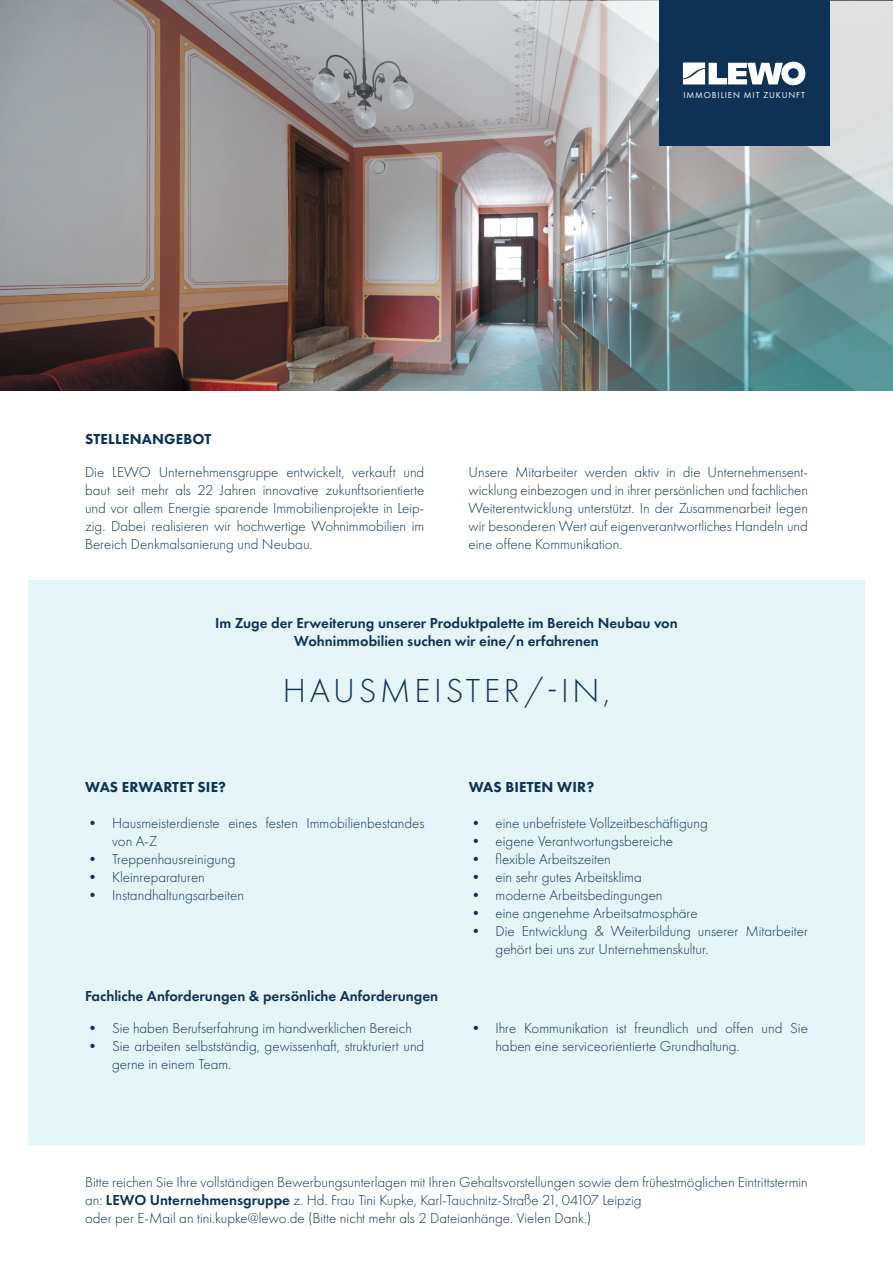
<style>
.page{position:relative;width:893px;height:1263px;background:#fff}
.page>*{position:absolute;margin:0;border:0;box-sizing:border-box;transform-origin:0 0}
.t1{font:300 34.5px "Futura PT";letter-spacing:.11em;color:#0d3256}
.t2{font:300 15px/18px "Futura PT";color:#0d3256}
.t3{font:600 15px/18px "Futura PT";color:#0d3256;text-align:center}
.t4{font:800 15px "Futura PT";letter-spacing:.01em;color:#0d3256}
.t5{font:9px "Futura PT";letter-spacing:.1em;color:#fff}
.s1{font-weight:600}
</style>
<div class="page">
<div style="left:28px;top:580px;width:837px;height:566px;background:#e6f5f8"></div>
<img style="left:0;top:0;width:893px;height:391px">
<div style="left:659px;top:0;width:170px;height:145px;background:#0d3256"></div>
<svg style="left:683px;top:62px;width:122px;height:23px"></svg>
<p class="t5" style="left:683px;top:90px;width:123px">IMMOBILIEN MIT ZUKUNFT</p>
<p class="t4" style="left:85px;top:430px;width:128px">STELLENANGEBOT</p>
<p class="t2" style="left:85px;top:463px;width:341px;text-align:justify">Die LEWO Unternehmensgruppe entwickelt, verkauft und baut seit mehr als 22 Jahren innovative zukunftsorientierte und vor allem Energie sparende Immobilienprojekte in Leip&shy;zig. Dabei realisieren wir hochwertige Wohnimmobilien im Bereich Denkmalsanierung und Neubau.</p>
<p class="t2" style="left:469px;top:463px;width:341px;text-align:justify">Unsere Mitarbeiter werden aktiv in die Unternehmensent&shy;wicklung einbezogen und in ihrer persönlichen und fachlichen Weiterentwicklung unterstützt. In der Zusammenarbeit legen wir besonderen Wert auf eigenverantwortliches Handeln und eine offene Kommunikation.</p>
<p class="t3" style="left:215px;top:614px;width:464px">Im Zuge der Erweiterung unserer Produktpalette im Bereich Neubau von<br>Wohnimmobilien suchen wir eine/n erfahrenen</p>
<h1 class="t1" style="left:283px;top:671px;width:329px">HAUSMEISTER/-IN,</h1>
<p class="t4" style="left:85px;top:777px;width:143px">WAS ERWARTET SIE?</p>
<p class="t2" style="left:112px;top:814px;width:314px;text-indent:-27px">• Hausmeisterdienste eines festen Immobilienbestandes von A-Z</p>
<p class="t2" style="left:85px;top:850px;width:152px">• Treppenhausreinigung</p>
<p class="t2" style="left:85px;top:868px;width:121px">• Kleinreparaturen</p>
<p class="t2" style="left:85px;top:886px;width:160px">• Instandhaltungsarbeiten</p>
<p class="t3" style="left:85px;top:987px;width:355px">Fachliche Anforderungen &amp; persönliche Anforderungen</p>
<p class="t2" style="left:85px;top:1019px;width:328px">• Sie haben Berufserfahrung im handwerklichen Bereich</p>
<p class="t2" style="left:112px;top:1037px;width:314px;text-indent:-27px">• Sie arbeiten selbstständig, gewissenhaft, strukturiert und gerne in einem Team.</p>
<p class="t4" style="left:469px;top:777px;width:127px">WAS BIETEN WIR?</p>
<p class="t2" style="left:469px;top:814px;width:241px">• eine unbefristete Vollzeitbeschäftigung</p>
<p class="t2" style="left:469px;top:832px;width:206px">• eigene Verantwortungsbereiche</p>
<p class="t2" style="left:469px;top:850px;width:144px">• flexible Arbeitszeiten</p>
<p class="t2" style="left:469px;top:868px;width:175px">• ein sehr gutes Arbeitsklima</p>
<p class="t2" style="left:469px;top:886px;width:195px">• moderne Arbeitsbedingungen</p>
<p class="t2" style="left:469px;top:904px;width:231px">• eine angenehme Arbeitsatmosphäre</p>
<p class="t2" style="left:496px;top:922px;width:314px;text-indent:-27px">• Die Entwicklung &amp; Weiterbildung unserer Mitarbeiter gehört bei uns zur Unternehmenskultur.</p>
<p class="t2" style="left:496px;top:1019px;width:314px;text-indent:-27px">• Ihre Kommunikation ist freundlich und offen und Sie haben eine serviceorientierte Grundhaltung.</p>
<p class="t2" style="left:85px;top:1173px;width:724px">Bitte reichen Sie Ihre vollständigen Bewerbungsunterlagen mit Ihren Gehaltsvorstellungen sowie dem frühestmöglichen Eintrittstermin an: <span class="s1">LEWO Unternehmensgruppe</span> z. Hd. Frau Tini Kupke, Karl-Tauchnitz-Straße 21, 04107 Leipzig<br>oder per E-Mail an tini.kupke@lewo.de (Bitte nicht mehr als 2 Dateianhänge. Vielen Dank.)</p>
</div>
